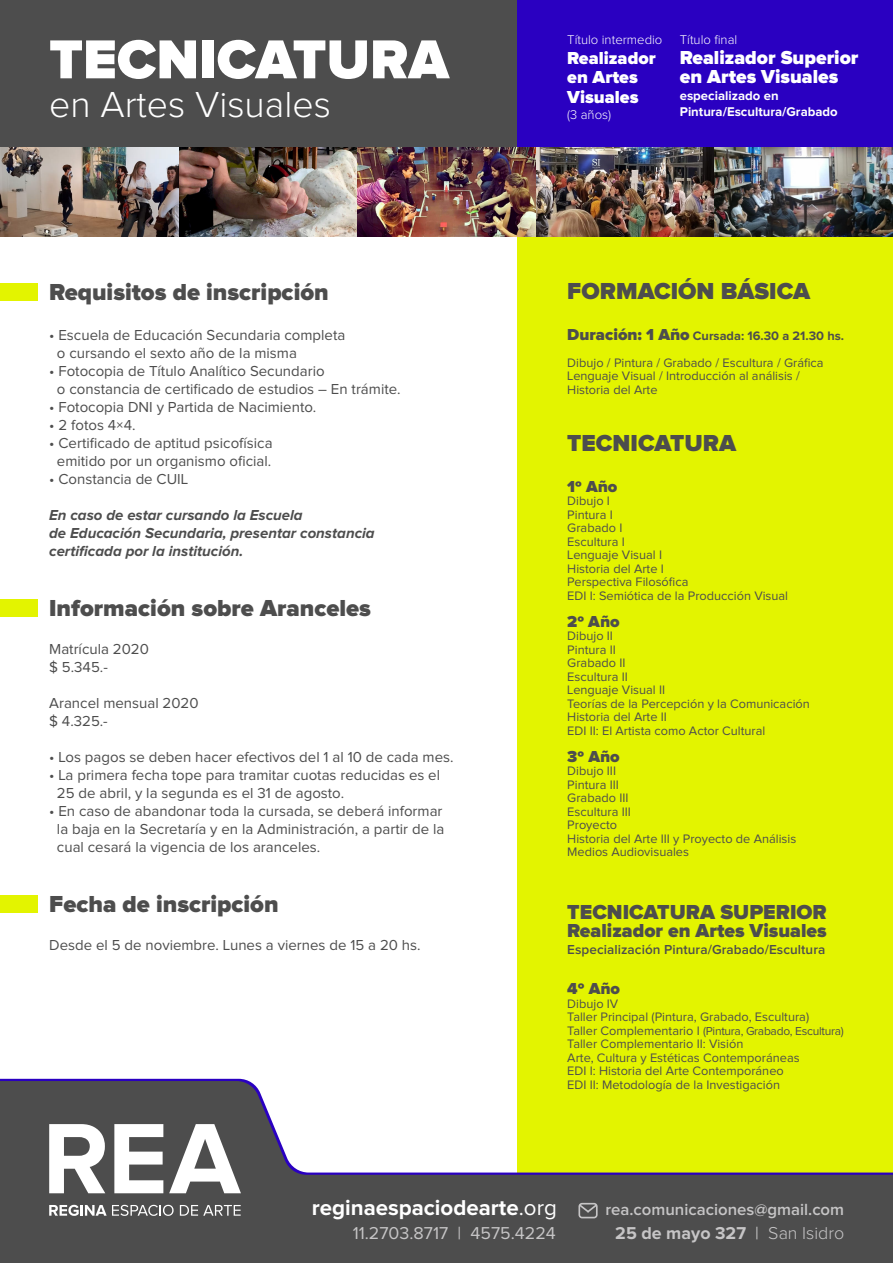
<style>
.page{position:relative;width:893px;height:1263px;background:#fff}
.page>*{position:absolute;margin:0;border:0;box-sizing:border-box;transform-origin:0 0}
.t1{font:900 56.85px "Proxima Nova";color:#fff}
.t2{font:300 37.5px "Proxima Nova";color:#fff}
.t3{font:900 24px "Proxima Nova";color:#4d4d4d}
.t4{font:700 22.35px "Proxima Nova";color:#fff}
.t5{font:900 21px "Proxima Nova";color:#4d4d4d}
.t6{font:900 19.5px/19.5px "Proxima Nova";color:#fff}
.t7{font:900 19.5px "Proxima Nova";color:#4d4d4d}
.t8{font:900 18px/19.5px "Proxima Nova";color:#fff}
.t9{font:17.85px "Proxima Nova";color:#c6c5c6}
.t10{font:700 17.85px "Proxima Nova";color:#c6c5c6}
.t11{font:600 16.65px "Proxima Nova";color:#c6c5c6}
.t12{font:900 16.5px "Proxima Nova";color:#4d4d4d}
.t13{font:15px/18px "Proxima Nova";color:#4d4d4d}
.t14{font:italic 700 15px/18px "Proxima Nova";color:#4d4d4d}
.t15{font:600 13.5px "Proxima Nova";letter-spacing:.005em;color:#4d4d4d}
.t16{font:700 13.05px/16.5px "Proxima Nova";color:#fff}
.t17{font:300 13.05px "Proxima Nova";color:#fff}
.t18{font:12.75px/13.5px "Proxima Nova";color:#4d4d4d}
.t19{font:12px "Proxima Nova";letter-spacing:-.025em;color:#4d4d4d}
.s1{font-weight:900;font-size:16.5px}
.s2{font-weight:700}
.s3{font-size:12.75px}
.s4{font-weight:400}
.s5{font-weight:300}
</style>
<div class="page">
<div style="left:518px;top:0;width:375px;height:1208px;background:#e3f400"></div>
<div style="left:0;top:0;width:893px;height:148px;background:#4d4d4d"></div>
<div style="left:518px;top:0;width:375px;height:148px;background:#2a00c1"></div>
<img style="left:0;top:148px;width:893px;height:89px">
<svg style="left:0;top:1081px;width:893px;height:182px;fill:#4d4d4d"></svg>
<svg style="left:49px;top:1124px;width:56px;height:69px"></svg>
<svg style="left:114px;top:1124px;width:49px;height:69px"></svg>
<svg style="left:169px;top:1124px;width:72px;height:69px"></svg>
<svg style="left:49px;top:1205px;width:125px;height:11px"></svg>
<svg style="left:180px;top:1205px;width:61px;height:11px"></svg>
<svg style="left:578px;top:1203px;width:20px;height:15px"></svg>
<div style="left:0;top:283px;width:37px;height:18px;background:#e3f400"></div>
<div style="left:0;top:599px;width:37px;height:17px;background:#e3f400"></div>
<div style="left:0;top:895px;width:37px;height:17px;background:#e3f400"></div>
<h1 class="t1" style="left:49px;top:33px;width:401px">TECNICATURA</h1>
<h2 class="t2" style="left:49px;top:88px;width:283px">en Artes Visuales</h2>
<h3 class="t3" style="left:49px;top:281px;width:281px">Requisitos de inscripción</h3>
<p class="t13" style="left:57px;top:326px;width:290px;text-indent:-8px">• Escuela de Educación Secundaria completa o cursando el sexto año de la misma</p>
<p class="t13" style="left:57px;top:362px;width:345px;text-indent:-8px">• Fotocopia de Título Analítico Secundario<br>o constancia de certificado de estudios – En trámite.</p>
<p class="t13" style="left:49px;top:398px;width:269px">• Fotocopia DNI y Partida de Nacimiento.</p>
<p class="t13" style="left:49px;top:416px;width:88px">• 2 fotos 4×4.</p>
<p class="t13" style="left:49px;top:434px;width:225px;text-align:center">• Certificado de aptitud psicofísica emitido por un organismo oficial.</p>
<p class="t13" style="left:49px;top:470px;width:141px">• Constancia de CUIL</p>
<p class="t14" style="left:49px;top:506px;width:327px">En caso de estar cursando la Escuela<br>de Educación Secundaria, presentar constancia certificada por la institución.</p>
<h3 class="t3" style="left:49px;top:597px;width:323px">Información sobre Aranceles</h3>
<p class="t13" style="left:49px;top:640px;width:101px">Matrícula 2020 $ 5.345.-</p>
<p class="t13" style="left:49px;top:694px;width:151px">Arancel mensual 2020 $ 4.325.-</p>
<p class="t13" style="left:49px;top:748px;width:406px">• Los pagos se deben hacer efectivos del 1 al 10 de cada mes.</p>
<p class="t13" style="left:57px;top:766px;width:385px;text-indent:-8px">• La primera fecha tope para tramitar cuotas reducidas es el<br>25 de abril, y la segunda es el 31 de agosto.</p>
<p class="t13" style="left:57px;top:802px;width:389px;text-align:justify;text-indent:-8px">• En caso de abandonar toda la cursada, se deberá informar la baja en la Secretaría y en la Administración, a partir de la cual cesará la vigencia de los aranceles.</p>
<h3 class="t3" style="left:49px;top:893px;width:231px">Fecha de inscripción</h3>
<p class="t13" style="left:49px;top:936px;width:373px">Desde el 5 de noviembre. Lunes a viernes de 15 a 20 hs.</p>
<p class="t17" style="left:567px;top:34px;width:97px">Título intermedio</p>
<h3 class="t8" style="left:567px;top:49px;width:90px">Realizador en Artes<br>Visuales</h3>
<p class="t17" style="left:567px;top:109px;width:45px">(3 años)</p>
<p class="t17" style="left:680px;top:34px;width:59px">Título final</p>
<h3 class="t6" style="left:680px;top:48px;width:180px">Realizador Superior en Artes Visuales</h3>
<p class="t16" style="left:680px;top:88px;width:159px">especializado en<br>Pintura/Escultura/Grabado</p>
<h3 class="t3" style="left:567px;top:280px;width:244px">FORMACIÓN BÁSICA</h3>
<p class="t18" style="left:567px;top:322px;width:278px;line-height:27px"><span class="s1">Duración: 1 Año</span> <span class="s2">Cursada: 16.30 a 21.30 hs.<br></span>Dibujo / Pintura / Grabado / Escultura / Gráfica</p>
<p class="t18" style="left:567px;top:370px;width:234px">Lenguaje Visual / Introducción al análisis /<br>Historia del Arte</p>
<h3 class="t3" style="left:567px;top:432px;width:170px">TECNICATURA</h3>
<p class="t12" style="left:567px;top:479px;width:52px">1º Año</p>
<p class="t18" style="left:567px;top:495px;width:222px">Dibujo I<br>Pintura I<br>Grabado I<br>Escultura I<br>Lenguaje Visual I<br>Historia del Arte I<br>Perspectiva Filosófica<br>EDI I: Semiótica de la Producción Visual</p>
<p class="t12" style="left:567px;top:614px;width:54px">2º Año</p>
<p class="t18" style="left:567px;top:630px;width:244px">Dibujo II<br>Pintura II<br>Grabado II<br>Escultura II<br>Lenguaje Visual II<br>Teorías de la Percepción y la Comunicación<br>Historia del Arte II<br>EDI II: El Artista como Actor Cultural</p>
<p class="t12" style="left:567px;top:749px;width:54px">3º Año</p>
<p class="t18" style="left:567px;top:765px;width:231px">Dibujo III<br>Pintura III<br>Grabado III<br>Escultura III<br>Proyecto<br>Historia del Arte III y Proyecto de Análisis<br>Medios Audiovisuales</p>
<h3 class="t5" style="left:567px;top:902px;width:261px">TECNICATURA SUPERIOR</h3>
<h3 class="t7" style="left:567px;top:922px;width:261px">Realizador en Artes Visuales</h3>
<p class="t15" style="left:567px;top:943px;width:260px">Especialización Pintura/Grabado/Escultura</p>
<p class="t12" style="left:567px;top:981px;width:54px">4º Año</p>
<p class="t18" style="left:567px;top:997px;width:243px">Dibujo IV<br>Taller Principal (Pintura, Grabado, Escultura)</p>
<p class="t19" style="left:567px;top:1025px;width:278px"><span class="s3">Taller Complementario I</span> (Pintura, Grabado, Escultura)</p>
<p class="t18" style="left:567px;top:1038px;width:234px">Taller Complementario II: Visión<br>Arte, Cultura y Estéticas Contemporáneas EDI I: Historia del Arte Contemporáneo EDI II: Metodología de la Investigación</p>
<h3 class="t4" style="left:312px;top:1197px;width:247px">reginaespaciodearte<span class="s4">.org</span></h3>
<h3 class="t11" style="left:605px;top:1202px;width:240px">rea.comunicaciones@gmail.com</h3>
<h3 class="t9" style="left:353px;top:1225px;width:205px">11.2703.8717 | 4575.4224</h3>
<h3 class="t10" style="left:615px;top:1224px;width:230px">25 de mayo 327 <span class="s4">|</span> <span class="s5">San Isidro</span></h3>
</div>
